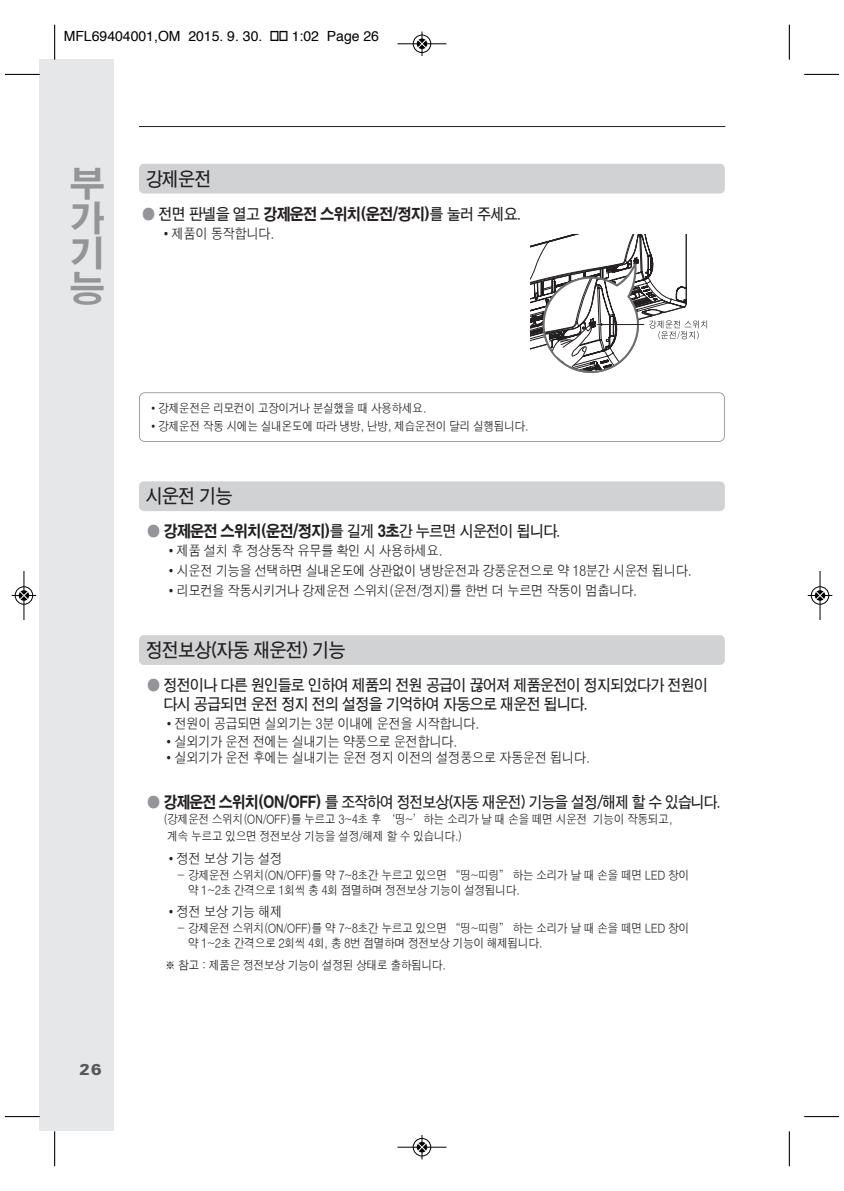
<style>
.page{position:relative;width:844px;height:1191px;background:#fff}
.page>*{position:absolute;margin:0;border:0;box-sizing:border-box;transform-origin:0 0}
.t1{font:35px/35px "HY Go Thic Extra";color:#939598;text-align:justify}
.t2{font:700 19.25px "HY Go Thic";letter-spacing:-.065em;color:#231f20;scale:.9 1}
.t3{font:700 15.75px/18.9px "HY Go Thic";letter-spacing:-.065em;color:#231f20;scale:.9 1}
.t4{font:700 15.75px "HY Go Thic";letter-spacing:-.065em;color:#231f20;scale:.88 1}
.t5{font:15.75px "HY Go Thic Extra";letter-spacing:-.06em;color:#231f20;scale:.9 1}
.t6{font:900 15.75px "Univers";color:#57585a}
.t7{font:500 14px "HY Go Thic";letter-spacing:-.06em;color:#231f20;scale:.9 1}
.t8{font:14px "Helvetica";color:#000}
.t9{font:500 12.25px/14.7px "HY Go Thic";letter-spacing:-.06em;color:#231f20;scale:.9 1}
.s1{color:#939598}
.s2{font-family:"HY Go Thic Extra";font-weight:400}
.s3{font-family:"HY Go Thic";font-weight:700;color:#939598}
.s4{font-family:"HY Go Thic";font-weight:700}
</style>
<div class="page">
<div style="left:40px;top:60px;width:74px;height:1071px;background:#e6e7e9"></div>
<hr style="left:139px;top:126px;width:586px;height:1px;background:#231f20">
<div style="left:139px;top:635px;width:585px;height:30px;background:#d1d2d4;border-radius:5px"></div>
<svg style="left:530px;top:235px;width:177px;height:138px"></svg>
<hr style="left:600px;top:324px;width:43px;height:1px;background:#231f20">
<div style="left:139px;top:164px;width:585px;height:29px;background:#d1d2d4;border-radius:5px"></div>
<div style="left:139px;top:392px;width:585px;height:50px;border:2px solid #939598;border-radius:6px"></div>
<div style="left:139px;top:481px;width:585px;height:30px;background:#d1d2d4;border-radius:5px"></div>
<hr style="left:54px;top:25px;width:1px;height:35px;background:#000">
<hr style="left:5px;top:74px;width:35px;height:1px;background:#000">
<hr style="left:788px;top:25px;width:1px;height:35px;background:#000">
<hr style="left:804px;top:74px;width:34px;height:1px;background:#000">
<hr style="left:54px;top:1131px;width:1px;height:35px;background:#000">
<hr style="left:5px;top:1116px;width:35px;height:1px;background:#000">
<hr style="left:788px;top:1131px;width:1px;height:35px;background:#000">
<hr style="left:804px;top:1116px;width:34px;height:1px;background:#000">
<div style="left:412px;top:34px;width:19px;height:19px;border:1px solid #fff;border-radius:50%"></div>
<hr style="left:397px;top:43px;width:49px;height:1px;background:#000">
<div style="left:413px;top:35px;width:18px;height:18px;border:1px solid #000;border-radius:50%"></div>
<svg style="left:417px;top:32px;width:9px;height:24px"></svg>
<div style="left:412px;top:1137px;width:19px;height:19px;border:1px solid #fff;border-radius:50%"></div>
<hr style="left:397px;top:1146px;width:49px;height:1px;background:#000">
<div style="left:413px;top:1138px;width:18px;height:18px;border:1px solid #000;border-radius:50%"></div>
<svg style="left:417px;top:1135px;width:9px;height:24px"></svg>
<div style="left:15px;top:586px;width:18px;height:19px;border:1px solid #fff;border-radius:50%"></div>
<hr style="left:24px;top:571px;width:1px;height:49px;background:#000">
<div style="left:15px;top:586px;width:18px;height:18px;border:1px solid #000;border-radius:50%"></div>
<svg style="left:12px;top:591px;width:24px;height:9px"></svg>
<div style="left:810px;top:586px;width:19px;height:19px;border:1px solid #fff;border-radius:50%"></div>
<hr style="left:819px;top:571px;width:1px;height:49px;background:#000">
<div style="left:810px;top:586px;width:18px;height:18px;border:1px solid #000;border-radius:50%"></div>
<svg style="left:807px;top:591px;width:25px;height:9px"></svg>
<p class="t8" style="left:64px;top:30px;width:200px">MFL69404001,OM 2015. 9. 30.</p>
<p class="t8" style="left:292px;top:30px;width:89px">1:02 Page 26</p>
<h1 class="t1" style="left:70px;top:163px;width:36px">부 가 기 능</h1>
<h2 class="t2" style="left:146px;top:169px;width:75px">강제운전</h2>
<p class="t3" style="left:141px;top:204px;width:422px"><span class="s1">●</span> 전면 판넬을 열고 <span class="s2">강제운전 스위치(운전/정지)</span>를 눌러 주세요.</p>
<p class="t7" style="left:160px;top:226px;width:129px">•제품이 동작합니다.</p>
<p class="t6" style="left:79px;top:1064px;width:24px">26</p>
<p class="t9" style="left:148px;top:401px;width:311px">•강제운전은 리모컨이 고장이거나 분실했을 때 사용하세요.</p>
<p class="t9" style="left:148px;top:418px;width:425px">•강제운전 작동 시에는 실내온도에 따라 냉방, 난방, 제습운전이 달리 실행됩니다.</p>
<h2 class="t2" style="left:146px;top:486px;width:98px">시운전 기능</h2>
<p class="t5" style="left:146px;top:521px;width:461px"><span class="s3">●</span> 강제운전 스위치(운전/정지)<span class="s4">를 길게</span> 3초<span class="s4">간 누르면 시운전이 됩니다.</span></p>
<p class="t7" style="left:165px;top:544px;width:311px">•제품 설치 후 정상동작 유무를 확인 시 사용하세요.</p>
<p class="t7" style="left:165px;top:564px;width:587px">•시운전 기능을 선택하면 실내온도에 상관없이 냉방운전과 강풍운전으로 약 18분간 시운전 됩니다.</p>
<p class="t7" style="left:165px;top:583px;width:527px">•리모컨을 작동시키거나 강제운전 스위치(운전/정지)를 한번 더 누르면 작동이 멈춥니다.</p>
<h2 class="t2" style="left:146px;top:640px;width:224px">정전보상(자동 재운전) 기능</h2>
<p class="t3" style="left:163px;top:676px;width:606px;text-indent:-17px"><span class="s1">●</span> 정전이나 다른 원인들로 인하여 제품의 전원 공급이 끊어져 제품운전이 정지되었다가 전원이 다시 공급되면 운전 정지 전의 설정을 기억하여 자동으로 재운전 됩니다.</p>
<p class="t7" style="left:163px;top:716px;width:354px">•전원이 공급되면 실외기는 3분 이내에 운전을 시작합니다.</p>
<p class="t7" style="left:163px;top:734px;width:329px">•실외기가 운전 전에는 실내기는 약풍으로 운전합니다.</p>
<p class="t7" style="left:163px;top:751px;width:476px">•실외기가 운전 후에는 실내기는 운전 정지 이전의 설정풍으로 자동운전 됩니다.</p>
<p class="t4" style="left:146px;top:794px;width:653px"><span class="s1">●</span> <span class="s2">강제운전 스위치(ON/OFF)</span> 를 조작하여 정전보상(자동 재운전) 기능을 설정/해제 할 수 있습니다.</p>
<p class="t9" style="left:167px;top:811px;width:563px;line-height:16.1px;text-indent:-4px">(강제운전 스위치(ON/OFF)를 누르고 3~4초 후 ‘띵~’하는 소리가 날 때 손을 떼면 시운전 기능이 작동되고, 계속 누르고 있으면 정전보상 기능을 설정/해제 할 수 있습니다.)</p>
<p class="t7" style="left:165px;top:851px;width:133px">•정전 보상 기능 설정</p>
<p class="t9" style="left:188px;top:867px;width:558px;text-indent:-11px">- 강제운전 스위치(ON/OFF)를 약 7~8초간 누르고 있으면 “띵~띠링” 하는 소리가 날 때 손을 떼면 LED 창이 약 1~2초 간격으로 1회씩 총 4회 점멸하며 정전보상 기능이 설정됩니다.</p>
<p class="t7" style="left:165px;top:904px;width:133px">•정전 보상 기능 해제</p>
<p class="t9" style="left:188px;top:921px;width:558px;text-indent:-11px">- 강제운전 스위치(ON/OFF)를 약 7~8초간 누르고 있으면 “띵~띠링” 하는 소리가 날 때 손을 떼면 LED 창이 약 1~2초 간격으로 2회씩 4회, 총 8번 점멸하며 정전보상 기능이 해제됩니다.</p>
<p class="t9" style="left:165px;top:958px;width:314px">※ 참고 : 제품은 정전보상 기능이 설정된 상태로 출하됩니다.</p>
</div>
